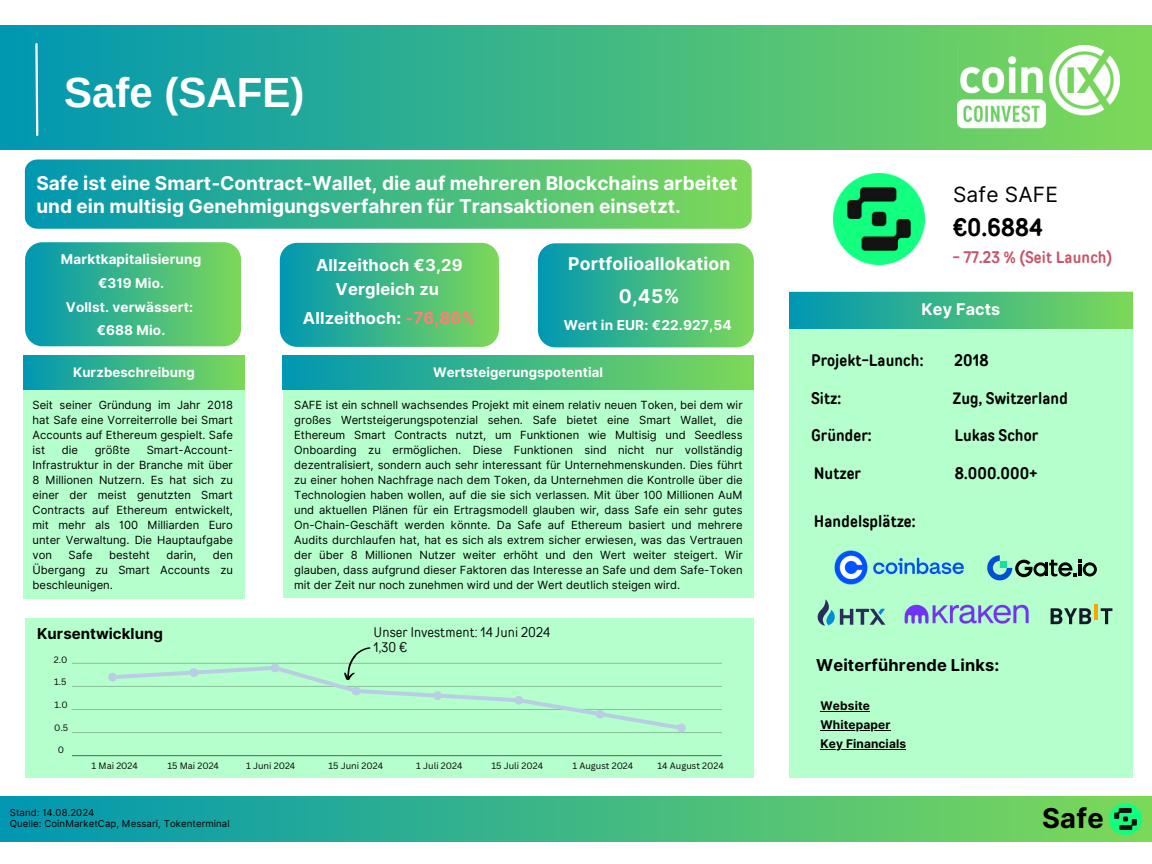
<style>
.page{position:relative;width:1152px;height:864px;background:#fff}
.page>*{position:absolute;margin:0;border:0;box-sizing:border-box;transform-origin:0 0}
.t1{font:700 42px "Arimo";color:#fff}
.t2{font:700 27.3px "Inter";color:#000}
.t3{font:700 24.6px "TT Rounds Condensed";color:#000}
.t4{font:21px "Inter";letter-spacing:.01em;color:#000}
.t5{font:700 19.05px/22.5px "Inter";color:#fff}
.t6{font:700 17.7px "Inter";letter-spacing:.01em;color:#fff}
.t7{font:700 16.5px/23.7px "Inter";letter-spacing:.01em;color:#fff;text-align:center}
.t8{font:700 16.35px "TT Rounds Condensed";letter-spacing:.01em;color:#000}
.t9{font:700 16.35px "Inter";letter-spacing:.01em;color:#000}
.t10{font:700 16.35px "TT Rounds Condensed";letter-spacing:.01em;color:#c7586a}
.t11{font:700 16.2px "Inter";letter-spacing:.01em;color:#fff}
.t12{font:700 15px "Inter";letter-spacing:.005em;color:#000}
.t13{font:13.65px "TT Rounds Condensed";letter-spacing:.01em;color:#000}
.t14{font:700 13.65px "Inter";letter-spacing:.01em;color:#fff}
.t15{font:700 13.5px/23.7px "Inter";letter-spacing:.01em;color:#fff;text-align:center}
.t16{font:700 13.2px "Inter";letter-spacing:.01em;color:#fff}
.t17{font:700 11.85px "Inter";letter-spacing:.01em;color:#000}
.t18{font:11.25px/15px "Inter";color:#000;text-align:justify}
.t19{font:9.6px "Inter";letter-spacing:.01em;color:#000}
.t20{font:9px "Canva Sans";color:#000}
.s1{color:#ff7e79}
</style>
<div class="page">
<div style="left:0;top:25px;width:1152px;height:124px;background:linear-gradient(to right,#0097b2,#7dd958)"></div>
<div style="left:25px;top:618px;width:729px;height:160px;background:#b5ffcc"></div>
<svg style="left:34px;top:42px;width:5px;height:95px"></svg>
<div style="left:25px;top:242px;width:216px;height:104px;background:linear-gradient(to right,#0097b2,#7cd858);border-radius:17px"></div>
<div style="left:280px;top:243px;width:219px;height:104px;background:linear-gradient(to right,#0097b2,#7dd858);border-radius:17px"></div>
<div style="left:538px;top:243px;width:216px;height:104px;background:linear-gradient(to right,#0097b2,#7cd858);border-radius:17px"></div>
<div style="left:23px;top:390px;width:222px;height:208px;background:#b5ffcc"></div>
<div style="left:23px;top:356px;width:222px;height:34px;background:linear-gradient(to right,#0097b2,#7cd858)"></div>
<div style="left:283px;top:389px;width:471px;height:208px;background:#b5ffcc"></div>
<div style="left:282px;top:355px;width:472px;height:34px;background:linear-gradient(to right,#0097b2,#7dd858)"></div>
<div style="left:0;top:797px;width:1152px;height:44px;background:linear-gradient(to right,#0097b2,#7dd958)"></div>
<hr style="left:72px;top:755px;width:650px;height:1px;background:#5a7f65">
<hr style="left:72px;top:732px;width:650px;height:1px;background:#8bc49c">
<hr style="left:72px;top:709px;width:650px;height:1px;background:#88c19a">
<hr style="left:72px;top:686px;width:650px;height:1px;background:#8dc79f">
<hr style="left:72px;top:663px;width:650px;height:1px;background:#90cca3">
<div style="left:789px;top:292px;width:343px;height:486px;background:#b5ffcc"></div>
<div style="left:790px;top:293px;width:342px;height:35px;background:linear-gradient(to right,#0097b2,#7cd858)"></div>
<hr style="left:1095px;top:604px;width:3px;height:15px;background:#f7a600">
<svg style="left:1051px;top:608px;width:40px;height:16px"></svg>
<svg style="left:1101px;top:608px;width:11px;height:16px"></svg>
<div style="left:25px;top:159px;width:727px;height:70px;background:linear-gradient(to right,#0097b2,#7dd958);border-radius:12px"></div>
<img style="left:957px;top:46px;width:162px;height:90px">
<img style="left:834px;top:173px;width:91px;height:91px">
<img style="left:882px;top:557px;width:82px;height:18px">
<img style="left:834px;top:550px;width:48px;height:35px">
<img style="left:904px;top:604px;width:125px;height:20px">
<img style="left:817px;top:599px;width:69px;height:27px">
<svg style="left:987px;top:555px;width:110px;height:25px"></svg>
<div style="left:1000px;top:561px;width:7px;height:7px;background:#14e0a1"></div>
<svg style="left:108px;top:647px;width:578px;height:85px"></svg>
<hr style="left:821px;top:711px;width:49px;height:1px;background:#000">
<hr style="left:821px;top:730px;width:70px;height:1px;background:#000">
<hr style="left:821px;top:749px;width:85px;height:1px;background:#000">
<img style="left:1110px;top:803px;width:31px;height:32px">
<p class="t1" style="left:64px;top:69px;width:242px">Safe (SAFE)</p>
<h5 class="t5" style="left:36px;top:172px;width:703px">Safe ist eine Smart-Contract-Wallet, die auf mehreren Blockchains arbeitet und ein multisig Genehmigungsverfahren für Transaktionen einsetzt.</h5>
<h5 class="t15" style="left:61px;top:248px;width:142px">Marktkapitalisierung €319 Mio.<br>Vollst. verwässert: €688 Mio.</h5>
<p class="t7" style="left:316px;top:254px;width:148px">Allzeithoch €3,29<br>Vergleich zu</p>
<p class="t7" style="left:303px;top:306px;width:174px">Allzeithoch: <span class="s1">-76,86%</span></p>
<p class="t6" style="left:568px;top:253px;width:164px">Portfolioallokation</p>
<p class="t5" style="left:619px;top:285px;width:63px">0,45%</p>
<p class="t14" style="left:564px;top:317px;width:169px">Wert in EUR: €22.927,54</p>
<h1 class="t16" style="left:73px;top:365px;width:123px">Kurzbeschreibung</h1>
<p class="t16" style="left:433px;top:364px;width:172px">Wertsteigerungspotential</p>
<h5 class="t18" style="left:33px;top:397px;width:202px">Seit seiner Gründung im Jahr 2018 hat Safe eine Vorreiterrolle bei Smart Accounts auf Ethereum gespielt. Safe ist</h5>
<h5 class="t18" style="left:62px;top:442px;width:18px">die</h5>
<h5 class="t18" style="left:95px;top:442px;width:37px">größte</h5>
<h5 class="t18" style="left:33px;top:442px;width:202px;text-indent:114px">Smart-Account-Infrastruktur in der Branche mit über 8 Millionen Nutzern. Es hat sich zu einer der meist genutzten Smart Contracts auf Ethereum entwickelt, mit mehr als 100 Milliarden Euro unter Verwaltung. Die Hauptaufgabe von</h5>
<h5 class="t18" style="left:69px;top:547px;width:26px">Safe</h5>
<h5 class="t18" style="left:109px;top:547px;width:42px">besteht</h5>
<h5 class="t18" style="left:166px;top:547px;width:32px">darin,</h5>
<h5 class="t18" style="left:33px;top:547px;width:202px;text-indent:180px">den Übergang zu Smart Accounts zu beschleunigen.</h5>
<p class="t12" style="left:37px;top:624px;width:127px">Kursentwicklung</p>
<p class="t20" style="left:54px;top:654px;width:15px">2.0</p>
<p class="t20" style="left:54px;top:676px;width:14px">1.5</p>
<p class="t20" style="left:54px;top:698px;width:15px">1.0</p>
<h5 class="t20" style="left:54px;top:721px;width:15px">0.5</h5>
<p class="t20" style="left:58px;top:744px;width:8px">0</p>
<h5 class="t18" style="left:294px;top:397px;width:450px">SAFE ist ein schnell wachsendes Projekt mit einem relativ neuen Token, bei dem wir großes Wertsteigerungspotenzial sehen. Safe bietet eine Smart Wallet, die Ethereum Smart Contracts nutzt, um Funktionen wie Multisig und Seedless Onboarding zu ermöglichen. Diese Funktionen sind nicht nur vollständig dezentralisiert, sondern auch sehr interessant für Unternehmenskunden. Dies führt zu einer hohen Nachfrage nach dem Token, da Unternehmen die Kontrolle über die Technologien haben wollen, auf die sie sich verlassen. Mit über 100 Millionen AuM und aktuellen Plänen für ein Ertragsmodell glauben wir, dass Safe ein sehr gutes On-Chain-Geschäft werden könnte. Da Safe auf Ethereum basiert und mehrere Audits durchlaufen hat, hat es sich als extrem sicher erwiesen, was das Vertrauen der über 8 Millionen Nutzer weiter erhöht und den Wert weiter steigert. Wir glauben, dass aufgrund dieser Faktoren das Interesse an Safe und dem Safe-Token mit der Zeit nur noch zunehmen wird und der Wert deutlich steigen wird.</h5>
<p class="t13" style="left:374px;top:624px;width:178px">Unser Investment: 14 Juni 2024</p>
<p class="t13" style="left:374px;top:639px;width:35px">1,30 €</p>
<h5 class="t20" style="left:92px;top:760px;width:48px">1 Mai 2024</h5>
<h5 class="t20" style="left:167px;top:760px;width:53px">15 Mai 2024</h5>
<h5 class="t20" style="left:246px;top:760px;width:51px">1 Juni 2024</h5>
<p class="t20" style="left:329px;top:760px;width:56px">15 Juni 2024</p>
<p class="t20" style="left:416px;top:760px;width:48px">1 Juli 2024</p>
<p class="t20" style="left:491px;top:760px;width:53px">15 Juli 2024</p>
<p class="t20" style="left:572px;top:760px;width:62px">1 August 2024</p>
<p class="t20" style="left:657px;top:760px;width:68px">14 August 2024</p>
<p class="t19" style="left:10px;top:807px;width:86px">Stand: 14.08.2024</p>
<p class="t19" style="left:10px;top:818px;width:221px">Quelle: CoinMarketCap, Messari, Tokenterminal</p>
<p class="t4" style="left:953px;top:182px;width:106px">Safe SAFE</p>
<p class="t3" style="left:953px;top:213px;width:91px">€0.6884</p>
<p class="t10" style="left:953px;top:248px;width:161px">- 77.23 % (Seit Launch)</p>
<h6 class="t11" style="left:922px;top:300px;width:80px">Key Facts</h6>
<p class="t8" style="left:811px;top:350px;width:114px">Projekt-Launch:</p>
<p class="t8" style="left:955px;top:350px;width:36px">2018</p>
<h2 class="t8" style="left:811px;top:388px;width:32px">Sitz:</h2>
<h2 class="t8" style="left:953px;top:388px;width:117px">Zug, Switzerland</h2>
<h4 class="t8" style="left:811px;top:425px;width:62px">Gründer:</h4>
<h4 class="t8" style="left:954px;top:425px;width:85px">Lukas Schor</h4>
<h5 class="t8" style="left:814px;top:463px;width:49px">Nutzer</h5>
<h5 class="t8" style="left:955px;top:463px;width:84px">8.000.000+</h5>
<p class="t8" style="left:814px;top:512px;width:104px">Handelsplätze:</p>
<p class="t9" style="left:816px;top:655px;width:185px">Weiterführende Links:</p>
<p class="t17" style="left:821px;top:699px;width:51px">Website</p>
<p class="t17" style="left:821px;top:718px;width:71px">Whitepaper</p>
<p class="t17" style="left:821px;top:737px;width:87px">Key Financials</p>
<h3 class="t2" style="left:1042px;top:802px;width:63px">Safe</h3>
</div>
